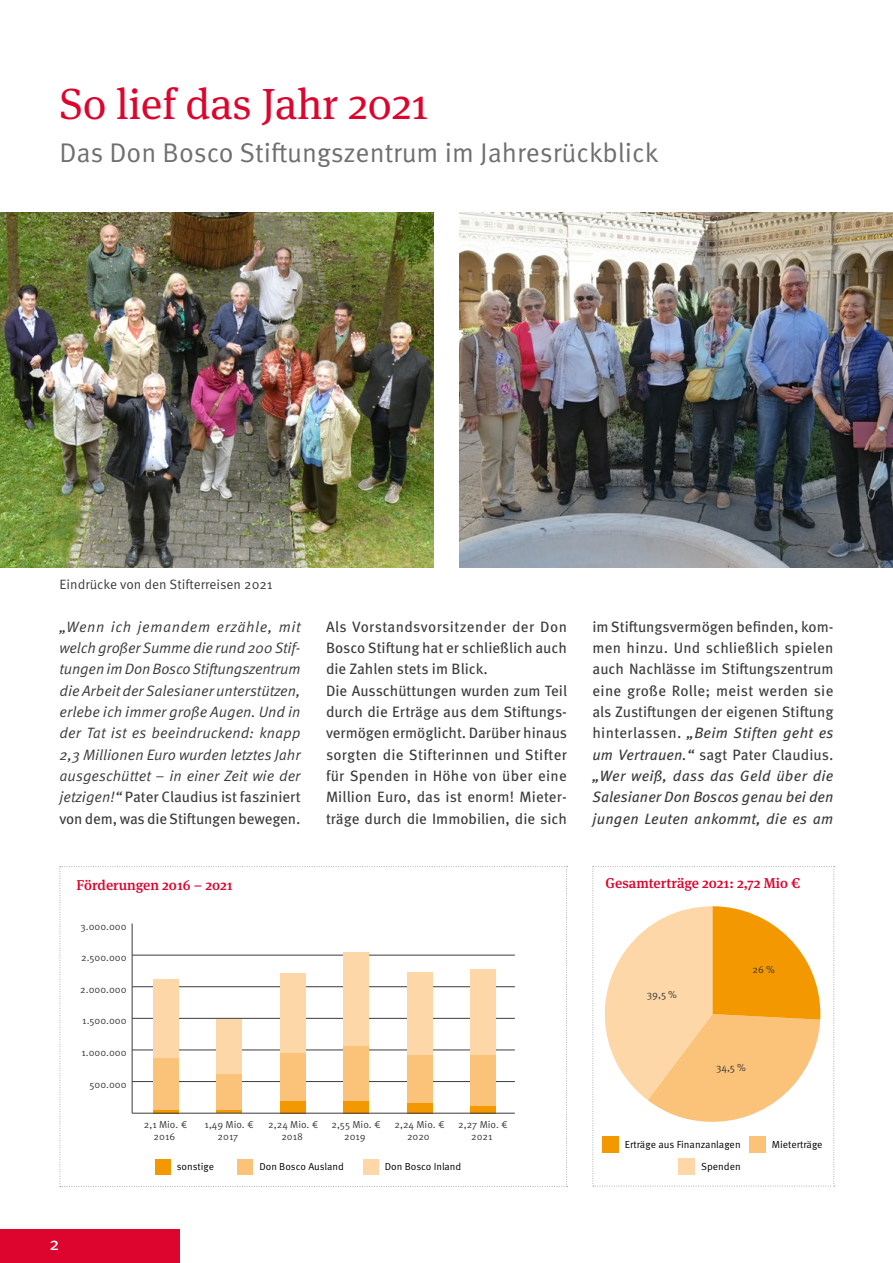
<style>
.page{position:relative;width:893px;height:1263px;background:#fff}
.page>*{position:absolute;margin:0;border:0;box-sizing:border-box;transform-origin:0 0}
.t1{font:43.5px "Meta Serif OT";color:#dd052d}
.t2{font:27px "Meta OT";color:#6f6f6e}
.t3{font:18px "Meta OT";color:#fff}
.t4{font:15px/21.3px "Meta OT";color:#3b3b3a}
.t5{font:italic 15px/21.3px "Meta OT";color:#3b3b3a;text-align:justify}
.t6{font:500 14.25px "Meta Serif OT";color:#dd052d}
.t7{font:13.5px "Meta OT";color:#3b3b3a}
.t8{font:10.2px/12.3px "Meta OT";color:#3b3b3a;text-align:center}
.t9{font:10.2px "Meta OT";color:#000}
.s1{font-style:normal}
.s2{font-style:italic}
</style>
<div class="page">
<div style="left:0;top:1229px;width:180px;height:34px;background:#dd052d"></div>
<svg style="left:592px;top:866px;width:243px;height:321px"></svg>
<svg style="left:60px;top:866px;width:508px;height:321px"></svg>
<img style="left:0;top:213px;width:434px;height:354px">
<img style="left:459px;top:213px;width:434px;height:354px">
<h1 class="t1" style="left:60px;top:77px;width:371px">So lief das Jahr 2021</h1>
<h2 class="t2" style="left:60px;top:136px;width:601px">Das Don Bosco Stiftungszentrum im Jahresrückblick</h2>
<p class="t7" style="left:60px;top:576px;width:214px">Eindrücke von den Stifterreisen 2021</p>
<p class="t5" style="left:60px;top:616px;width:243px">„Wenn ich jemandem erzähle, mit welch großer Summe die rund 200 Stif&shy;tungen im Don Bosco Stiftungszentrum die Arbeit der Salesianer unterstützen, erlebe ich immer große Augen. Und in der Tat ist es beeindruckend: knapp 2,3 Millionen Euro wurden letztes Jahr ausgeschüttet – in einer Zeit wie der jetzigen!“ <span class="s1">Pater Claudius ist fasziniert von dem, was die Stiftungen bewegen.</span></p>
<p class="t4" style="left:326px;top:616px;width:243px">Als Vorstandsvorsitzender der Don Bosco Stiftung hat er schließlich auch die Zahlen stets im Blick.<br>Die Ausschüttungen wurden zum Teil durch die Erträge aus dem Stiftungs&shy;vermögen ermöglicht. Darüber hinaus sorgten die Stifterinnen und Stifter für Spenden in Höhe von über eine Million Euro, das ist enorm! Mieter&shy;träge durch die Immobilien, die sich</p>
<p class="t4" style="left:592px;top:616px;width:243px;text-align:justify">im Stiftungsvermögen befinden, kom&shy;men hinzu. Und schließlich spielen auch Nachlässe im Stiftungszentrum eine große Rolle; meist werden sie als Zustiftungen der eigenen Stiftung hinterlassen. <span class="s2">„Beim Stiften geht es um Vertrauen.“</span> sagt Pater Claudius. <span class="s2">„Wer weiß, dass das Geld über die Salesianer Don Boscos genau bei den jungen Leuten ankommt, die es am</span></p>
<p class="t6" style="left:77px;top:876px;width:158px">Förderungen 2016 – 2021</p>
<p class="t6" style="left:606px;top:874px;width:196px">Gesamterträge 2021: 2,72 Mio €</p>
<p class="t8" style="left:81px;top:920px;width:48px">3.000.000</p>
<p class="t8" style="left:81px;top:952px;width:47px">2.500.000</p>
<p class="t8" style="left:80px;top:983px;width:48px">2.000.000</p>
<p class="t8" style="left:82px;top:1015px;width:46px">1.500.000</p>
<p class="t8" style="left:82px;top:1046px;width:47px">1.000.000</p>
<p class="t8" style="left:90px;top:1078px;width:39px">500.000</p>
<p class="t8" style="left:144px;top:1118px;width:45px">2,1 Mio. €<br>2016</p>
<p class="t8" style="left:205px;top:1118px;width:51px">1,49 Mio. €<br>2017</p>
<p class="t8" style="left:268px;top:1118px;width:52px">2,24 Mio. €<br>2018</p>
<p class="t8" style="left:331px;top:1118px;width:51px">2,55 Mio. €<br>2019</p>
<p class="t8" style="left:394px;top:1118px;width:52px">2,24 Mio. €<br>2020</p>
<p class="t9" style="left:177px;top:1161px;width:39px">sonstige</p>
<p class="t9" style="left:259px;top:1161px;width:86px">Don Bosco Ausland</p>
<p class="t9" style="left:385px;top:1161px;width:78px">Don Bosco Inland</p>
<p class="t8" style="left:458px;top:1118px;width:51px">2,27 Mio. €<br>2021</p>
<p class="t3" style="left:50px;top:1233px;width:11px">2</p>
<p class="t8" style="left:647px;top:989px;width:32px">39,5 %</p>
<p class="t8" style="left:752px;top:964px;width:24px">26 %</p>
<p class="t8" style="left:716px;top:1061px;width:31px">34,5 %</p>
<p class="t9" style="left:625px;top:1139px;width:117px">Erträge aus Finanzanlagen</p>
<p class="t9" style="left:772px;top:1139px;width:52px">Mieterträge</p>
<p class="t9" style="left:701px;top:1160px;width:41px">Spenden</p>
</div>
